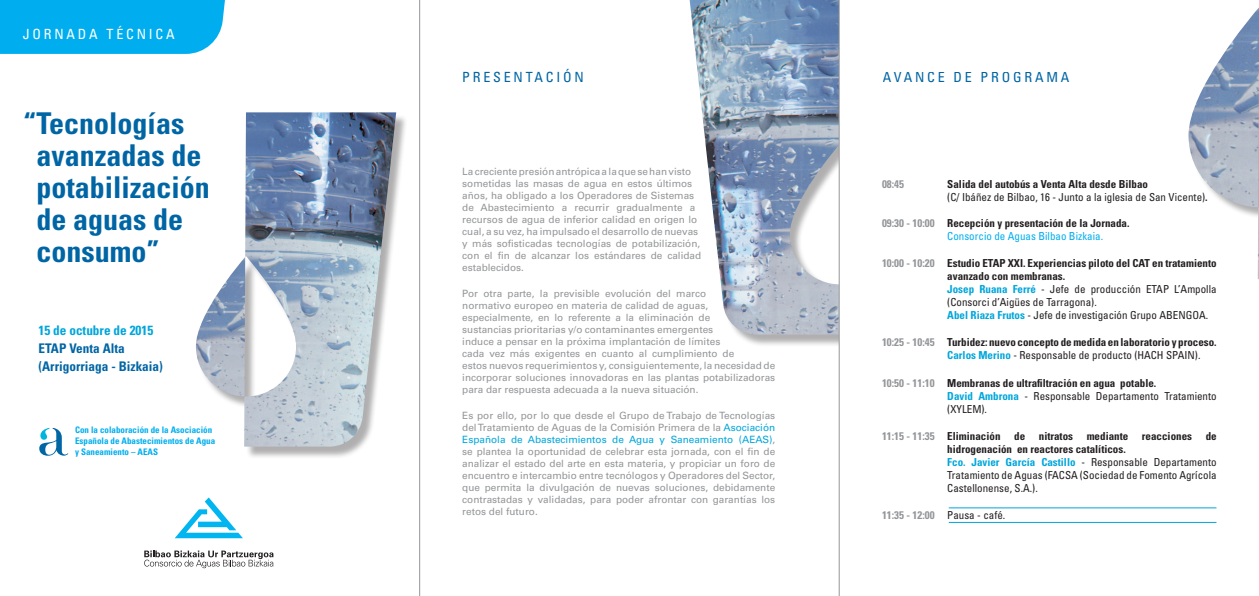
<style>
.page{position:relative;width:1259px;height:596px;background:#fff}
.page>*{position:absolute;margin:0;border:0;box-sizing:border-box;transform-origin:0 0}
.t1{font:700 condensed 30px/32px "Univers LT Std";color:#0065a4}
.t2{font:condensed 14px "Univers LT Std";letter-spacing:.2em;color:#0065a4}
.t3{font:condensed 14px "Univers LT Std";letter-spacing:.2em;color:#fff}
.t4{font:700 condensed 13.2px "Univers LT Std";color:#0065a4}
.t5{font:700 condensed 13.2px "Univers LT Std";color:#00a6db}
.t6{font:condensed 11px/13px "Univers LT Std";color:#231f20}
.t7{font:700 condensed 11px/13px "Univers LT Std";color:#231f20}
.t8{font:condensed 11px "Univers LT Std";color:#00aeef}
.t9{font:700 condensed 11px "Univers LT Std";color:#939598}
.t10{font:10px/12px "Univers LT Std";color:#939598}
.t11{font:700 condensed 9px/10.8px "Univers LT Std";color:#00aeef}
.s1{color:#00a6db}
.s2{font-weight:700}
.s3{color:#939598}
.s4{font-weight:700;color:#00a6db}
.s5{font-weight:400;color:#231f20}
</style>
<div class="page">
<div style="left:691px;top:2px;width:211px;height:345px;background:#231f20;opacity:.36"></div>
<img style="left:689px;top:0;width:150px;height:334px">
<div style="left:839px;top:0;width:77px;height:394px;background:#fff"></div>
<div style="left:0;top:0;width:225px;height:54px;background:#00aeef"></div>
<svg style="left:175px;top:497px;width:68px;height:41px"></svg>
<svg style="left:144px;top:550px;width:129px;height:18px"></svg>
<div style="left:197px;top:114px;width:211px;height:345px;background:#231f20;opacity:.36"></div>
<img style="left:196px;top:112px;width:200px;height:334px">
<hr style="left:948px;top:522px;width:268px;height:1px;background:#00a6db">
<hr style="left:948px;top:507px;width:268px;height:1px;background:#00a6db">
<img style="left:1188px;top:7px;width:71px;height:272px">
<hr style="left:839px;top:0;width:1px;height:595px;background:#939598">
<hr style="left:419px;top:0;width:1px;height:595px;background:#939598">
<svg style="left:39px;top:428px;width:29px;height:27px"></svg>
<p class="t3" style="left:23px;top:25px;width:153px">JORNADA TÉCNICA</p>
<p class="t1" style="left:36px;top:107px;width:175px;text-indent:-13px">“Tecnologías avanzadas de potabilización de aguas de consumo”</p>
<p class="t5" style="left:38px;top:322px;width:116px">15 de octubre de 2015</p>
<p class="t4" style="left:38px;top:340px;width:88px">ETAP Venta Alta</p>
<p class="t4" style="left:38px;top:358px;width:126px">(Arrigorriaga - Bizkaia)</p>
<p class="t11" style="left:75px;top:424px;width:141px">Con la colaboración de la Asociación<br>Española de Abastecimientos de Agua y Saneamiento – AEAS</p>
<p class="t2" style="left:462px;top:68px;width:123px">PRESENTACIÓN</p>
<p class="t2" style="left:883px;top:68px;width:188px">AVANCE DE PROGRAMA</p>
<p class="t10" style="left:462px;top:165px;width:241px">La creciente presión antrópica a la que se han visto sometidas las masas de agua en estos últimos años, ha obligado a los Operadores de Sistemas de Abastecimiento a recurrir gradualmente a recursos de agua de inferior calidad en origen lo cual, a su vez, ha impulsado el desarrollo de nuevas y más sofisticadas tecnologías de potabilización, con el fin de alcanzar los estándares de calidad establecidos.</p>
<p class="t10" style="left:462px;top:287px;width:314px">Por otra parte, la previsible evolución del marco<br>normativo europeo en materia de calidad de aguas, especialmente, en lo referente a la eliminación de<br>sustancias prioritarias y/o contaminantes emergentes<br>induce a pensar en la próxima implantación de límites<br>cada vez más exigentes en cuanto al cumplimiento de<br>estos nuevos requerimientos y, consiguientemente, la necesidad de incorporar soluciones innovadoras en las plantas potabilizadoras para dar respuesta adecuada a la nueva situación.</p>
<p class="t10" style="left:462px;top:409px;width:314px;text-align:justify">Es por ello, por lo que desde el Grupo de Trabajo de Tecnologías del Tratamiento de Aguas de la Comisión Primera de la <span class="s1">Asociación Española de Abastecimientos de Agua y Saneamiento (AEAS)</span>, se plantea la oportunidad de celebrar esta jornada, con el fin de analizar el estado del arte en esta materia, y propiciar un foro de encuentro e intercambio entre tecnólogos y Operadores del Sector, que permita la divulgación de nuevas soluciones, debidamente contrastadas y validadas, para poder afrontar con garantías los retos del futuro.</p>
<p class="t9" style="left:882px;top:177px;width:23px">08:45</p>
<p class="t7" style="left:947px;top:177px;width:202px">Salida del autobús a Venta Alta desde Bilbao</p>
<p class="t6" style="left:947px;top:190px;width:262px">(C/ Ibáñez de Bilbao, 16 - Junto a la iglesia de San Vicente)<span class="s2">.</span></p>
<p class="t7" style="left:882px;top:216px;width:249px"><span class="s3">09:30 - 10:00</span> Recepción y presentación de la Jornada.</p>
<p class="t8" style="left:947px;top:229px;width:157px">Consorcio de Aguas Bilbao Bizkaia.</p>
<p class="t7" style="left:947px;top:256px;width:271px;text-indent:-65px"><span class="s3">10:00 - 10:20</span> Estudio ETAP XXI. Experiencias piloto del CAT en tratamiento avanzado con membranas.</p>
<p class="t6" style="left:947px;top:282px;width:271px"><span class="s4">Josep Ruana Ferré</span> - Jefe de producción ETAP L’Ampolla (Consorci d’Aigües de Tarragona).</p>
<p class="t6" style="left:947px;top:308px;width:262px"><span class="s4">Abel Riaza Frutos</span> - Jefe de investigación Grupo ABENGOA.</p>
<p class="t7" style="left:882px;top:336px;width:336px"><span class="s3">10:25 - 10:45</span> Turbidez: nuevo concepto de medida en laboratorio y proceso.</p>
<p class="t6" style="left:947px;top:348px;width:255px"><span class="s4">Carlos Merino</span> - Responsable de producto (HACH SPAIN).</p>
<p class="t7" style="left:882px;top:376px;width:276px"><span class="s3">10:50 - 11:10</span> Membranas de ultrafiltración en agua potable.</p>
<p class="t6" style="left:947px;top:389px;width:271px"><span class="s4">David Ambrona</span> - Responsable Departamento Tratamiento (XYLEM).</p>
<p class="t7" style="left:947px;top:429px;width:271px;text-indent:-65px"><span class="s3">11:15 - 11:35</span> Eliminación de nitratos mediante reacciones de hidrogenación en reactores catalíticos.</p>
<p class="t6" style="left:947px;top:455px;width:271px;text-align:justify"><span class="s4">Fco. Javier García Castillo</span> - Responsable Departamento Tratamiento de Aguas (FACSA (Sociedad de Fomento Agrícola Castellonense, S.A.).</p>
<p class="t9" style="left:882px;top:508px;width:125px">11:35 - 12:00 <span class="s5">Pausa - café.</span></p>
</div>
